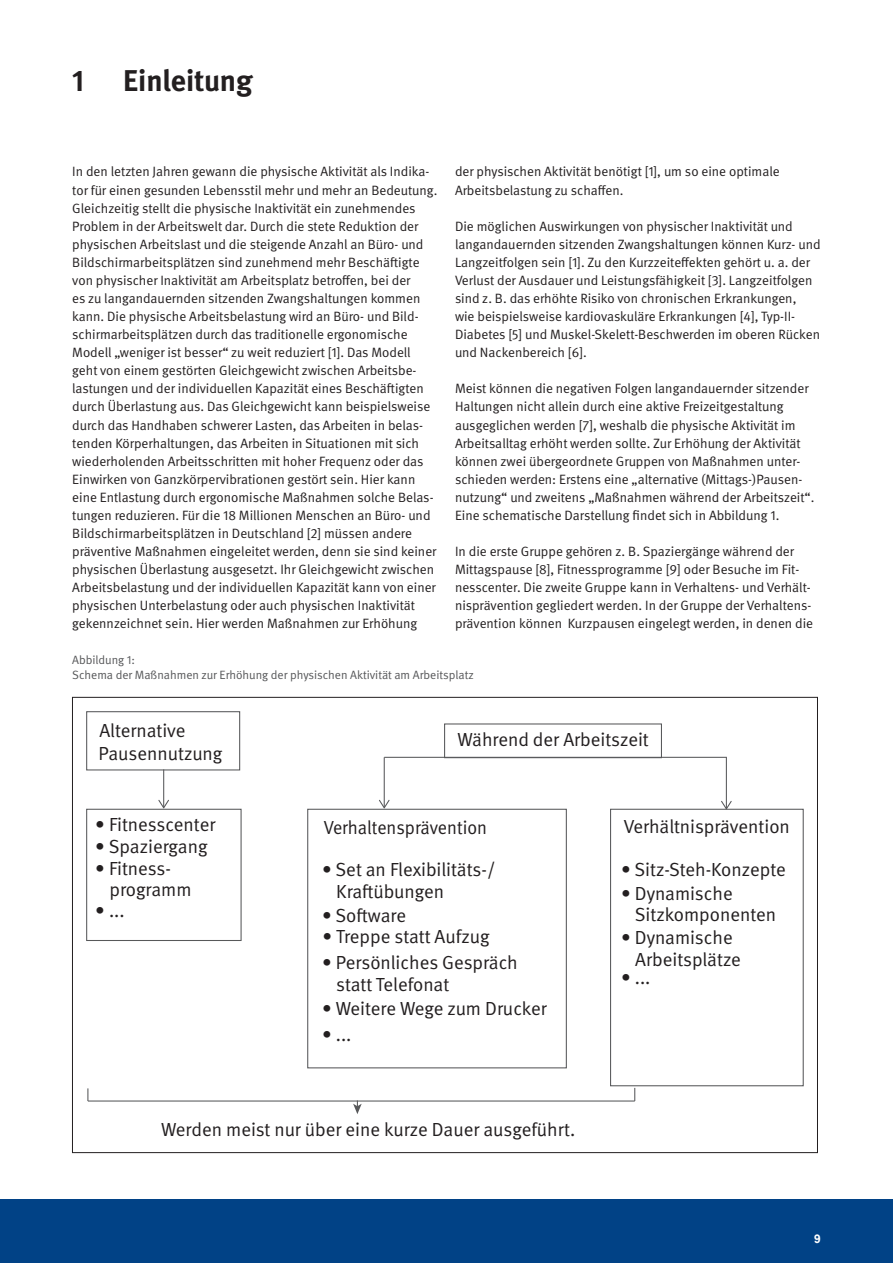
<style>
.page{position:relative;width:893px;height:1263px;background:#fff}
.page>*{position:absolute;margin:0;border:0;box-sizing:border-box;transform-origin:0 0}
.Kapitelüberschrift_R{font:700 30px "DGUV Meta";color:#231f20}
.t1{font:18.9px/21.6px "DGUV Meta";color:#231f20}
.t2{font:18.9px "DGUV Meta";color:#231f20;scale:.95 1}
.Grundtext{font:13.5px/18px "DGUV Meta";color:#231f20}
.Abbildungsüberschrif{font:12px/15px "DGUV Meta";color:#57585a}
.t3{font:700 12px "Arial";color:#fff}
</style>
<div class="page">
<div style="left:0;top:1199px;width:893px;height:64px;background:#014286"></div>
<div style="left:86px;top:711px;width:154px;height:59px;border:1px solid #57585a"></div>
<div style="left:86px;top:809px;width:156px;height:132px;border:1px solid #57585a"></div>
<div style="left:307px;top:809px;width:260px;height:259px;border:1px solid #57585a"></div>
<div style="left:610px;top:809px;width:194px;height:277px;border:1px solid #57585a"></div>
<hr style="left:163px;top:769px;width:1px;height:38px;background:#57585a">
<svg style="left:158px;top:800px;width:11px;height:8px"></svg>
<hr style="left:384px;top:757px;width:343px;height:1px;background:#57585a">
<hr style="left:384px;top:757px;width:1px;height:50px;background:#57585a">
<svg style="left:379px;top:800px;width:11px;height:8px"></svg>
<hr style="left:726px;top:757px;width:1px;height:51px;background:#57585a">
<svg style="left:721px;top:801px;width:11px;height:8px"></svg>
<hr style="left:88px;top:1100px;width:547px;height:1px;background:#57585a">
<svg style="left:87px;top:1088px;width:1px;height:13px"></svg>
<svg style="left:634px;top:1088px;width:1px;height:13px"></svg>
<svg style="left:353px;top:1100px;width:9px;height:14px"></svg>
<p class="Kapitelüberschrift_R" style="left:72px;top:62px;width:14px">1</p>
<p class="Kapitelüberschrift_R" style="left:123px;top:62px;width:131px">Einleitung</p>
<p class="Grundtext" style="left:72px;top:163px;width:367px">In den letzten Jahren gewann die physische Aktivität als Indika&shy;tor für einen gesunden Lebensstil mehr und mehr an Bedeutung.<br>Gleichzeitig stellt die physische Inaktivität ein zunehmendes Problem in der Arbeitswelt dar. Durch die stete Reduktion der physischen Arbeitslast und die steigende Anzahl an Büro- und Bildschirmarbeitsplätzen sind zunehmend mehr Beschäftigte von physischer Inaktivität am Arbeitsplatz betroffen, bei der<br>es zu langandauernden sitzenden Zwangshaltungen kommen kann. Die physische Arbeitsbelastung wird an Büro- und Bild&shy;schirmarbeitsplätzen durch das traditionelle ergonomische Modell „weniger ist besser“ zu weit reduziert [1]. Das Modell geht von einem gestörten Gleichgewicht zwischen Arbeitsbe&shy;lastungen und der individuellen Kapazität eines Beschäftigten durch Überlastung aus. Das Gleichgewicht kann beispielsweise durch das Handhaben schwerer Lasten, das Arbeiten in belas&shy;tenden Körperhaltungen, das Arbeiten in Situationen mit sich wiederholenden Arbeitsschritten mit hoher Frequenz oder das Einwirken von Ganzkörpervibrationen gestört sein. Hier kann eine Entlastung durch ergonomische Maßnahmen solche Belas&shy;tungen reduzieren. Für die 18 Millionen Menschen an Büro- und Bildschirmarbeitsplätzen in Deutschland [2] müssen andere präventive Maßnahmen eingeleitet werden, denn sie sind keiner physischen Überlastung ausgesetzt. Ihr Gleichgewicht zwischen Arbeitsbelastung und der individuellen Kapazität kann von einer physischen Unterbelastung oder auch physischen Inaktivität gekennzeichnet sein. Hier werden Maßnahmen zur Erhöhung</p>
<p class="Grundtext" style="left:455px;top:163px;width:326px">der physischen Aktivität benötigt [1], um so eine optimale<br>Arbeitsbelastung zu schaffen.</p>
<p class="Grundtext" style="left:455px;top:217px;width:367px">Die möglichen Auswirkungen von physischer Inaktivität und langandauernden sitzenden Zwangshaltungen können Kurz- und Langzeitfolgen sein [1]. Zu den Kurzzeiteffekten gehört u. a. der Verlust der Ausdauer und Leistungsfähigkeit [3]. Langzeitfolgen sind z. B. das erhöhte Risiko von chronischen Erkrankungen,<br>wie beispielsweise kardiovaskuläre Erkrankungen [4], Typ-II-Diabetes [5] und Muskel-Skelett-Beschwerden im oberen Rücken und Nackenbereich [6].</p>
<p class="Grundtext" style="left:455px;top:380px;width:361px">Meist können die negativen Folgen langandauernder sitzender Haltungen nicht allein durch eine aktive Freizeitgestaltung ausgeglichen werden [7], weshalb die physische Aktivität im Arbeitsalltag erhöht werden sollte. Zur Erhöhung der Aktivität können zwei übergeordnete Gruppen von Maßnahmen unter&shy;schieden werden: Erstens eine „alternative (Mittags-)Pausen&shy;nutzung“ und zweitens „Maßnahmen während der Arbeitszeit“.<br>Eine schematische Darstellung findet sich in Abbildung 1.</p>
<p class="Grundtext" style="left:455px;top:543px;width:360px">In die erste Gruppe gehören z. B. Spaziergänge während der Mittagspause [8], Fitnessprogramme [9] oder Besuche im Fit&shy;nesscenter. Die zweite Gruppe kann in Verhaltens- und Verhält&shy;nisprävention gegliedert werden. In der Gruppe der Verhaltens&shy;prävention können Kurzpausen eingelegt werden, in denen die</p>
<p class="Abbildungsüberschrif" style="left:72px;top:653px;width:403px">Abbildung 1:<br>Schema der Maßnahmen zur Erhöhung der physischen Aktivität am Arbeitsplatz</p>
<p class="t1" style="left:99px;top:720px;width:87px">Alternative</p>
<p class="t1" style="left:98px;top:743px;width:126px">Pausennutzung</p>
<p class="t1" style="left:457px;top:729px;width:193px">Während der Arbeitszeit</p>
<p class="t1" style="left:95px;top:814px;width:122px">• Fitnesscenter</p>
<p class="t2" style="left:324px;top:816px;width:173px">Verhaltensprävention</p>
<p class="t1" style="left:95px;top:836px;width:114px">• Spaziergang</p>
<p class="t1" style="left:109px;top:859px;width:84px;line-height:20.5px;text-indent:-14px">• Fitness&shy;programm</p>
<p class="t1" style="left:95px;top:900px;width:31px">• ...</p>
<p class="t1" style="left:322px;top:905px;width:85px">• Software</p>
<p class="t1" style="left:336px;top:859px;width:161px;text-indent:-14px">• Set an Flexibilitäts-/<br>Kraftübungen</p>
<p class="t1" style="left:323px;top:926px;width:168px">• Treppe statt Aufzug</p>
<p class="t1" style="left:624px;top:816px;width:168px">Verhältnisprävention</p>
<p class="t1" style="left:621px;top:859px;width:166px">• Sitz-Steh-Konzepte</p>
<p class="t1" style="left:635px;top:883px;width:143px;line-height:20.9px;text-indent:-14px">• Dynamische<br>Sitzkomponenten</p>
<p class="t1" style="left:621px;top:927px;width:113px">• Dynamische</p>
<p class="t1" style="left:322px;top:952px;width:197px">• Persönliches Gespräch</p>
<p class="t1" style="left:635px;top:949px;width:107px">Arbeitsplätze</p>
<p class="t1" style="left:336px;top:974px;width:115px">statt Telefonat</p>
<p class="t1" style="left:621px;top:967px;width:31px">• ...</p>
<p class="t1" style="left:322px;top:998px;width:226px">• Weitere Wege zum Drucker</p>
<p class="t1" style="left:322px;top:1023px;width:31px">• ...</p>
<p class="t1" style="left:161px;top:1119px;width:416px">Werden meist nur über eine kurze Dauer ausgeführt.</p>
<p class="t3" style="left:814px;top:1230px;width:8px">9</p>
</div>
